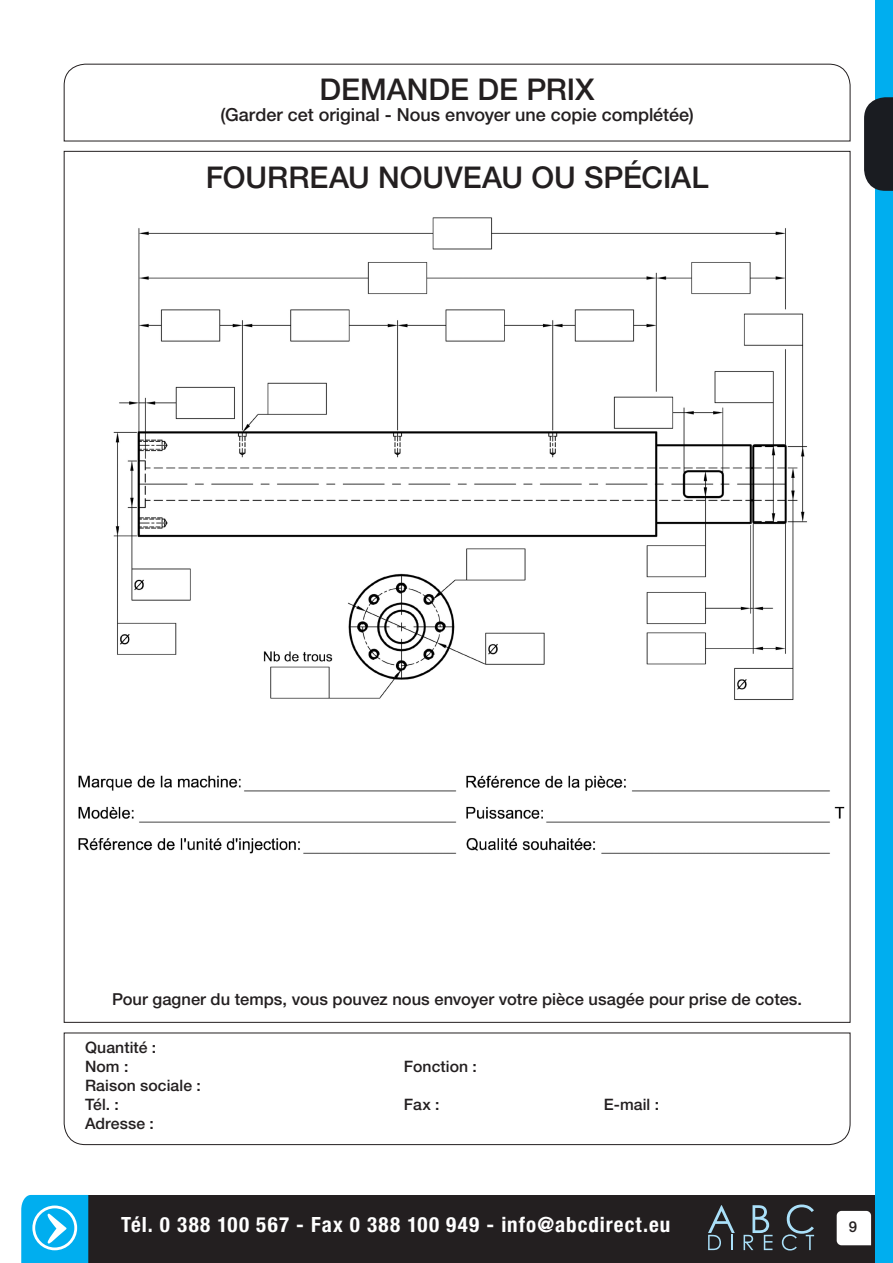
<style>
.page{position:relative;width:893px;height:1263px;background:#fff}
.page>*{position:absolute;margin:0;border:0;box-sizing:border-box;transform-origin:0 0}
.t1{font:500 30px "Helvetica Neue LT Pro";color:#231f20}
.t2{font:700 condensed 21px "Helvetica Neue LT Pro";letter-spacing:.05em;color:#fff}
.t3{font:500 18px "Helvetica Neue LT Pro";color:#231f20}
.t4{font:500 16.5px "Helvetica Neue LT Pro";color:#231f20}
.t5{font:500 15.75px "Helvetica Neue LT Pro";letter-spacing:.005em;color:#231f20}
.t6{font:500 15px "Helvetica Neue LT Pro";color:#231f20}
</style>
<div class="page">
<hr style="left:0;top:0;width:1px;height:1263px;background:#c6eafa">
<div style="left:88px;top:1195px;width:805px;height:68px;background:#231f20"></div>
<svg style="left:21px;top:1195px;width:67px;height:68px;background:#23b9f1"></svg>
<svg style="left:837px;top:1211px;width:34px;height:34px"></svg>
<svg style="left:708px;top:1205px;width:27px;height:45px"></svg>
<svg style="left:744px;top:1205px;width:28px;height:45px"></svg>
<svg style="left:782px;top:1204px;width:32px;height:46px"></svg>
<div style="left:875px;top:0;width:18px;height:1263px;background:#00aeef"></div>
<svg style="left:864px;top:97px;width:29px;height:94px;background:#282c31"></svg>
<svg style="left:63px;top:63px;width:788px;height:79px"></svg>
<img style="left:78px;top:217px;width:767px;height:637px">
<svg style="left:63px;top:1032px;width:788px;height:113px"></svg>
<p class="t1" style="left:320px;top:71px;width:277px">DEMANDE DE PRIX</p>
<p class="t3" style="left:220px;top:104px;width:475px">(Garder cet original - Nous envoyer une copie complétée)</p>
<p class="t1" style="left:206px;top:160px;width:504px">FOURREAU NOUVEAU OU SPÉCIAL</p>
<p class="t4" style="left:112px;top:989px;width:692px">Pour gagner du temps, vous pouvez nous envoyer votre pièce usagée pour prise de cotes.</p>
<p class="t5" style="left:85px;top:1038px;width:73px">Quantité :</p>
<p class="t5" style="left:85px;top:1057px;width:45px">Nom :</p>
<p class="t5" style="left:404px;top:1057px;width:75px">Fonction :</p>
<p class="t5" style="left:85px;top:1076px;width:117px">Raison sociale :</p>
<p class="t5" style="left:85px;top:1095px;width:35px">Tél. :</p>
<p class="t5" style="left:404px;top:1095px;width:37px">Fax :</p>
<p class="t5" style="left:604px;top:1095px;width:57px">E-mail :</p>
<p class="t5" style="left:85px;top:1114px;width:70px">Adresse :</p>
<p class="t2" style="left:121px;top:1212px;width:551px">Tél. 0 388 100 567 - Fax 0 388 100 949 - info@abcdirect.eu</p>
<p class="t6" style="left:849px;top:1218px;width:10px">9</p>
</div>
